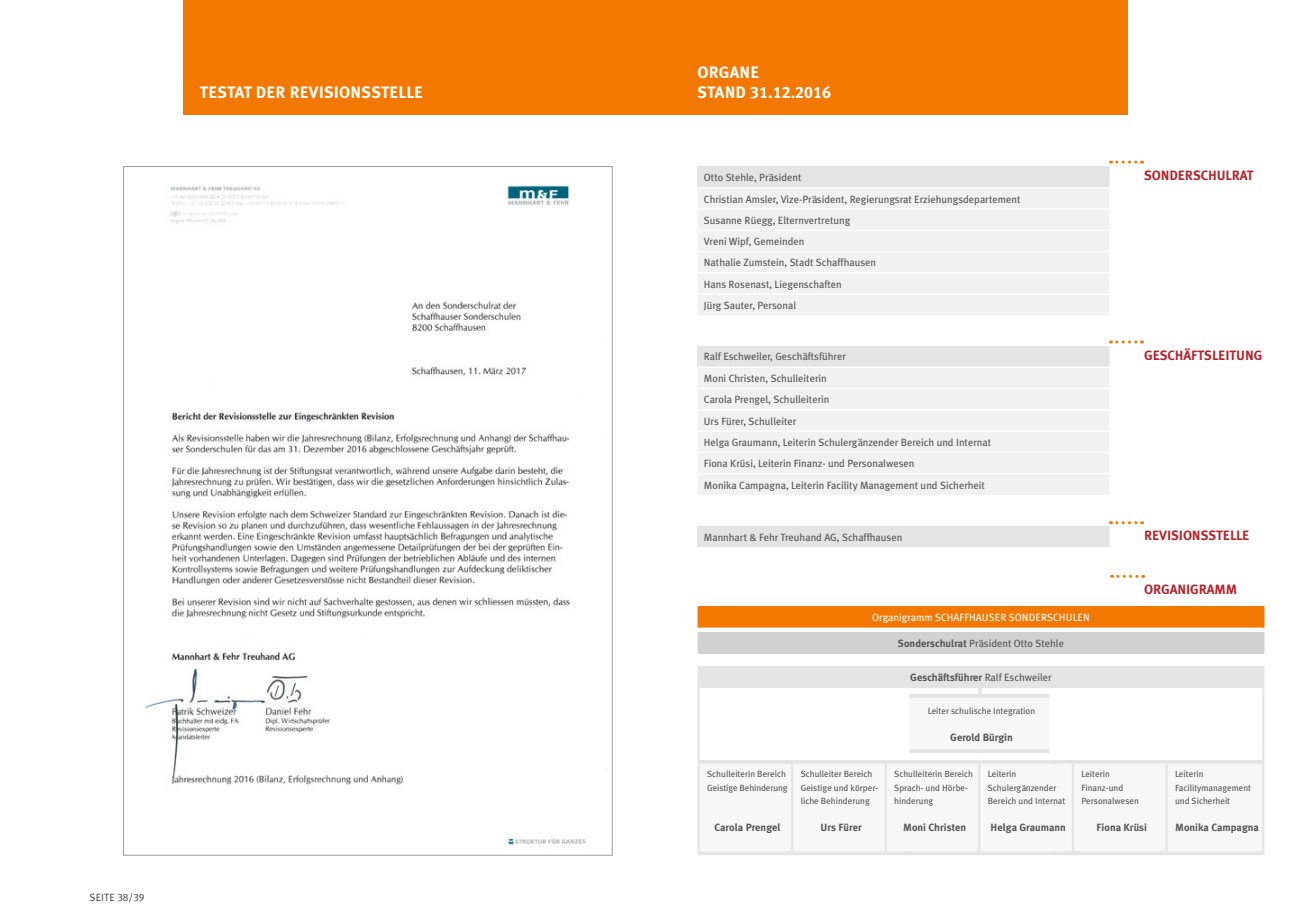
<style>
.page{position:relative;width:1310px;height:919px;background:#fff}
.page>*{position:absolute;margin:0;border:0;box-sizing:border-box;transform-origin:0 0}
.t1{font:700 16.5px "Meta Plus";letter-spacing:.01em;color:#fff}
.t2{font:16.5px "Meta Plus Bold Caps";letter-spacing:.01em;color:#fff}
.t3{font:700 13.5px "Meta Plus";letter-spacing:-.01em;color:#b2262d}
.t4{font:10.5px/21.5px "Meta Plus";color:#555554}
.t5{font:700 10.5px "Meta Plus";color:#555554}
.t6{font:10.5px "Meta Plus";color:#fff}
.t7{font:10.5px "Meta Plus Book Caps";color:#555554}
.t8{font:9px/13.5px "Meta Plus";color:#555554}
.s1{font-family:"Meta Plus";font-weight:700}
.s2{font-weight:700}
.s3{font-weight:400}
</style>
<div class="page">
<div style="left:183px;top:0;width:944px;height:115px;background:#f37802"></div>
<div style="left:697px;top:166px;width:413px;height:22px;background:#e4e4e4"></div>
<div style="left:698px;top:189px;width:411px;height:126px;background:#f1f1f1"></div>
<hr style="left:697px;top:187px;width:413px;height:1px;background:#fff">
<hr style="left:697px;top:208px;width:413px;height:2px;background:#fff">
<hr style="left:697px;top:230px;width:413px;height:1px;background:#fff">
<hr style="left:697px;top:251px;width:413px;height:1px;background:#fff">
<hr style="left:697px;top:272px;width:413px;height:2px;background:#fff">
<hr style="left:697px;top:293px;width:413px;height:2px;background:#fff">
<div style="left:697px;top:346px;width:413px;height:21px;background:#e4e4e4"></div>
<div style="left:698px;top:368px;width:411px;height:127px;background:#f1f1f1"></div>
<hr style="left:697px;top:366px;width:413px;height:2px;background:#fff">
<hr style="left:697px;top:388px;width:413px;height:1px;background:#fff">
<hr style="left:697px;top:409px;width:413px;height:1px;background:#fff">
<hr style="left:697px;top:430px;width:413px;height:2px;background:#fff">
<hr style="left:697px;top:451px;width:413px;height:2px;background:#fff">
<hr style="left:697px;top:473px;width:413px;height:1px;background:#fff">
<div style="left:697px;top:526px;width:413px;height:21px;background:#e4e4e4"></div>
<svg style="left:1110px;top:160px;width:32px;height:4px"></svg>
<svg style="left:1110px;top:340px;width:32px;height:4px"></svg>
<svg style="left:1110px;top:521px;width:32px;height:4px"></svg>
<svg style="left:1111px;top:574px;width:32px;height:3px"></svg>
<div style="left:698px;top:606px;width:565px;height:21px;background:#f37802"></div>
<svg style="left:698px;top:627px;width:565px;height:68px"></svg>
<div style="left:698px;top:632px;width:565px;height:21px;background:#d1d1d1"></div>
<div style="left:698px;top:666px;width:565px;height:21px;background:#e4e4e4"></div>
<svg style="left:700px;top:695px;width:562px;height:156px"></svg>
<hr style="left:1262px;top:606px;width:2px;height:21px;background:#f37802">
<hr style="left:1262px;top:632px;width:2px;height:21px;background:#d1d1d1">
<hr style="left:1262px;top:666px;width:2px;height:21px;background:#e4e4e4">
<svg style="left:1262px;top:687px;width:2px;height:8px"></svg>
<svg style="left:1262px;top:751px;width:2px;height:10px"></svg>
<hr style="left:791px;top:763px;width:2px;height:88px;background:#e4e4e4">
<hr style="left:884px;top:763px;width:3px;height:88px;background:#e4e4e4">
<hr style="left:978px;top:763px;width:2px;height:88px;background:#e4e4e4">
<hr style="left:1071px;top:763px;width:3px;height:88px;background:#e4e4e4">
<hr style="left:1165px;top:763px;width:2px;height:88px;background:#e4e4e4">
<hr style="left:909px;top:749px;width:70px;height:4px;background:#e4e4e4">
<hr style="left:979px;top:749px;width:70px;height:4px;background:#e4e4e4">
<hr style="left:700px;top:760px;width:92px;height:3px;background:#e4e4e4">
<hr style="left:792px;top:760px;width:94px;height:3px;background:#e4e4e4">
<hr style="left:886px;top:760px;width:23px;height:3px;background:#e4e4e4">
<hr style="left:909px;top:760px;width:70px;height:3px;background:#e4e4e4">
<hr style="left:979px;top:760px;width:70px;height:3px;background:#e4e4e4">
<hr style="left:1049px;top:760px;width:24px;height:3px;background:#e4e4e4">
<hr style="left:1073px;top:760px;width:93px;height:3px;background:#e4e4e4">
<hr style="left:1166px;top:760px;width:96px;height:3px;background:#e4e4e4">
<hr style="left:697px;top:851px;width:95px;height:4px;background:#e4e4e4">
<hr style="left:792px;top:851px;width:94px;height:4px;background:#e4e4e4">
<hr style="left:886px;top:851px;width:23px;height:4px;background:#e4e4e4">
<hr style="left:909px;top:851px;width:70px;height:4px;background:#e4e4e4">
<hr style="left:979px;top:851px;width:70px;height:4px;background:#e4e4e4">
<hr style="left:1049px;top:851px;width:24px;height:4px;background:#e4e4e4">
<hr style="left:1073px;top:851px;width:93px;height:4px;background:#e4e4e4">
<hr style="left:1166px;top:851px;width:98px;height:4px;background:#e4e4e4">
<svg style="left:697px;top:687px;width:3px;height:8px"></svg>
<hr style="left:697px;top:695px;width:3px;height:56px;background:#e4e4e4">
<hr style="left:1262px;top:695px;width:2px;height:56px;background:#e4e4e4">
<svg style="left:697px;top:751px;width:3px;height:10px"></svg>
<hr style="left:697px;top:761px;width:3px;height:90px;background:#e4e4e4">
<hr style="left:1262px;top:761px;width:2px;height:90px;background:#e4e4e4">
<hr style="left:697px;top:666px;width:3px;height:21px;background:#e4e4e4">
<hr style="left:909px;top:694px;width:70px;height:3px;background:#e4e4e4">
<hr style="left:979px;top:694px;width:70px;height:3px;background:#e4e4e4">
<hr style="left:697px;top:632px;width:3px;height:21px;background:#d1d1d1">
<hr style="left:697px;top:606px;width:3px;height:21px;background:#f37802">
<svg style="left:978px;top:687px;width:3px;height:7px"></svg>
<img style="left:144px;top:185px;width:463px;height:660px">
<h1 class="t1" style="left:200px;top:83px;width:225px">TESTAT DER REVISIONSSTELLE</h1>
<p class="t7" style="left:90px;top:890px;width:56px">SEITE 38/39</p>
<h1 class="t1" style="left:697px;top:63px;width:63px">ORGANE</h1>
<h1 class="t2" style="left:697px;top:83px;width:135px"><span class="s1">STAND</span> 31.12.2016</h1>
<p class="t4" style="left:704px;top:166px;width:318px">Otto Stehle, Präsident<br>Christian Amsler, Vize-Präsident, Regierungsrat Erziehungsdepartement Susanne Rüegg, Elternvertretung<br>Vreni Wipf, Gemeinden<br>Nathalie Zumstein, Stadt Schaffhausen<br>Hans Rosenast, Liegenschaften<br>Jürg Sauter, Personal</p>
<p class="t4" style="left:704px;top:346px;width:289px">Ralf Eschweiler, Geschäftsführer<br>Moni Christen, Schulleiterin<br>Carola Prengel, Schulleiterin<br>Urs Fürer, Schulleiter<br>Helga Graumann, Leiterin Schulergänzender Bereich und Internat Fiona Krüsi, Leiterin Finanz- und Personalwesen<br>Monika Campagna, Leiterin Facility Management und Sicherheit</p>
<p class="t4" style="left:704px;top:526px;width:200px">Mannhart &amp; Fehr Treuhand AG, Schaffhausen</p>
<p class="t6" style="left:872px;top:611px;width:219px">Organigramm SCHAFFHAUSER SONDERSCHULEN</p>
<p class="t4" style="left:898px;top:632px;width:168px"><span class="s2">Sonderschulrat</span> Präsident Otto Stehle</p>
<p class="t5" style="left:910px;top:671px;width:143px">Geschäftsführer <span class="s3">Ralf Eschweiler</span></p>
<p class="t8" style="left:928px;top:703px;width:109px">Leiter schulische Integration</p>
<p class="t5" style="left:950px;top:730px;width:64px">Gerold Bürgin</p>
<p class="t3" style="left:1144px;top:168px;width:111px">SONDERSCHULRAT</p>
<p class="t3" style="left:1144px;top:348px;width:120px">GESCHÄFTSLEITUNG</p>
<p class="t3" style="left:1144px;top:528px;width:107px">REVISIONSSTELLE</p>
<p class="t3" style="left:1144px;top:582px;width:95px">ORGANIGRAMM</p>
<p class="t8" style="left:707px;top:767px;width:82px">Schulleiterin Bereich<br>Geistige Behinderung</p>
<p class="t5" style="left:714px;top:821px;width:68px">Carola Prengel</p>
<p class="t8" style="left:800px;top:767px;width:79px">Schulleiter Bereich<br>Geistige und körper&shy;liche Behinderung</p>
<p class="t5" style="left:820px;top:821px;width:43px">Urs Fürer</p>
<p class="t8" style="left:894px;top:767px;width:80px">Schulleiterin Bereich<br>Sprach- und Hörbe&shy;hinderung</p>
<p class="t5" style="left:903px;top:821px;width:65px">Moni Christen</p>
<p class="t8" style="left:988px;top:767px;width:79px">Leiterin<br>Schulergänzender<br>Bereich und Internat</p>
<p class="t5" style="left:990px;top:821px;width:77px">Helga Graumann</p>
<p class="t8" style="left:1081px;top:767px;width:59px">Leiterin<br>Finanz-und<br>Personalwesen</p>
<p class="t5" style="left:1096px;top:821px;width:52px">Fiona Krüsi</p>
<p class="t8" style="left:1175px;top:767px;width:78px">Leiterin<br>Facilitymanagement und Sicherheit</p>
<p class="t5" style="left:1175px;top:821px;width:85px">Monika Campagna</p>
</div>
